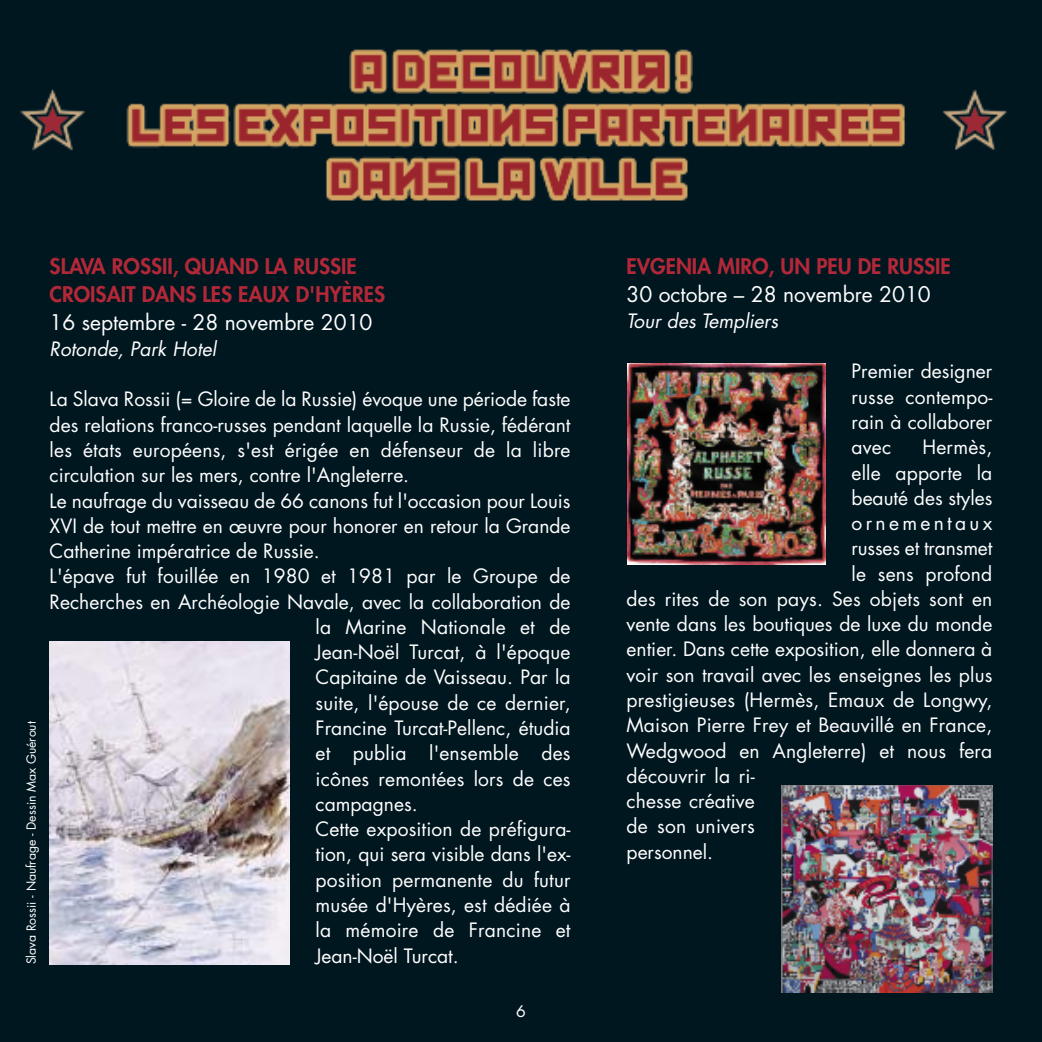
<style>
.page{position:relative;width:1042px;height:1042px;background:#fff}
.page>*{position:absolute;margin:0;border:0;box-sizing:border-box;transform-origin:0 0}
.t1{font:800 21px/28px "Futura";color:#b32838}
.t2{font:21px "Futura";color:#fff}
.t3{font:19.25px/25.2px "Futura";color:#fff;text-align:justify}
.t4{font:italic 19.25px "Futura";letter-spacing:.005em;color:#fff}
.t5{font:19.25px "Futura";letter-spacing:.17em;color:#fff}
.t6{font:15.75px "Futura";color:#fff}
.t7{font:12.25px "Futura";color:#fff}
</style>
<div class="page">
<img style="left:0;top:0;width:1042px;height:1042px">
<img style="left:50px;top:641px;width:239px;height:323px">
<img style="left:627px;top:363px;width:198px;height:201px">
<img style="left:781px;top:785px;width:211px;height:207px">
<p class="t7" style="left:26px;top:964px;width:245px;rotate:-90deg">Slava Rossii - Naufrage - Dessin Max Guérout</p>
<p class="t1" style="left:50px;top:254px;width:337px">SLAVA ROSSII, QUAND LA RUSSIE<br>CROISAIT DANS LES EAUX D'HYÈRES</p>
<p class="t2" style="left:50px;top:312px;width:324px">16 septembre - 28 novembre 2010</p>
<p class="t4" style="left:50px;top:340px;width:168px">Rotonde, Park Hotel</p>
<p class="t3" style="left:50px;top:388px;width:522px">La Slava Rossii (= Gloire de la Russie) évoque une période faste</p>
<p class="t3" style="left:50px;top:414px;width:522px">des relations franco-russes pendant laquelle la Russie, fédérant</p>
<p class="t3" style="left:50px;top:439px;width:522px">les états européens, s'est érigée en défenseur de la libre</p>
<p class="t3" style="left:50px;top:464px;width:361px">circulation sur les mers, contre l'Angleterre.</p>
<p class="t3" style="left:50px;top:489px;width:522px">Le naufrage du vaisseau de 66 canons fut l'occasion pour Louis</p>
<p class="t3" style="left:50px;top:515px;width:522px">XVI de tout mettre en œuvre pour honorer en retour la Grande</p>
<p class="t3" style="left:50px;top:540px;width:272px">Catherine impératrice de Russie.</p>
<p class="t3" style="left:50px;top:565px;width:522px">L'épave fut fouillée en 1980 et 1981 par le Groupe de</p>
<p class="t3" style="left:50px;top:590px;width:522px">Recherches en Archéologie Navale, avec la collaboration de</p>
<p class="t3" style="left:315px;top:616px;width:257px">la Marine Nationale et de</p>
<p class="t3" style="left:315px;top:641px;width:257px">Jean-Noël Turcat, à l'époque</p>
<p class="t3" style="left:315px;top:666px;width:257px">Capitaine de Vaisseau. Par la</p>
<p class="t3" style="left:315px;top:692px;width:257px">suite, l'épouse de ce dernier,</p>
<p class="t3" style="left:315px;top:717px;width:257px">Francine Turcat-Pellenc, étudia</p>
<p class="t3" style="left:315px;top:742px;width:257px">et publia l'ensemble des</p>
<p class="t3" style="left:315px;top:767px;width:257px">icônes remontées lors de ces</p>
<p class="t3" style="left:315px;top:793px;width:104px">campagnes.</p>
<p class="t3" style="left:315px;top:818px;width:257px">Cette exposition de préfigura-</p>
<p class="t3" style="left:315px;top:843px;width:257px">tion, qui sera visible dans l'ex-</p>
<p class="t3" style="left:315px;top:868px;width:257px">position permanente du futur</p>
<p class="t3" style="left:315px;top:894px;width:257px">musée d'Hyères, est dédiée à</p>
<p class="t3" style="left:315px;top:919px;width:257px">la mémoire de Francine et</p>
<p class="t3" style="left:315px;top:944px;width:145px">Jean-Noël Turcat.</p>
<p class="t6" style="left:516px;top:1003px;width:11px">6</p>
<p class="t1" style="left:626px;top:254px;width:326px">EVGENIA MIRO, UN PEU DE RUSSIE</p>
<p class="t2" style="left:626px;top:284px;width:306px">30 octobre – 28 novembre 2010</p>
<p class="t4" style="left:626px;top:312px;width:153px">Tour des Templiers</p>
<p class="t3" style="left:851px;top:360px;width:142px">Premier designer russe contempo&shy;rain à collaborer avec</p>
<p class="t3" style="left:922px;top:436px;width:71px">Hermès,</p>
<p class="t3" style="left:851px;top:461px;width:142px">elle apporte la</p>
<p class="t3" style="left:851px;top:487px;width:142px">beauté des styles</p>
<p class="t5" style="left:851px;top:514px;width:142px">ornementaux</p>
<p class="t3" style="left:851px;top:537px;width:142px">russes et transmet</p>
<p class="t3" style="left:851px;top:562px;width:142px">le sens profond</p>
<p class="t3" style="left:626px;top:588px;width:367px">des rites de son pays. Ses objets sont en</p>
<p class="t3" style="left:626px;top:613px;width:367px">vente dans les boutiques de luxe du monde</p>
<p class="t3" style="left:626px;top:638px;width:367px">entier. Dans cette exposition, elle donnera à</p>
<p class="t3" style="left:626px;top:664px;width:367px">voir son travail avec les enseignes les plus</p>
<p class="t3" style="left:626px;top:689px;width:367px">prestigieuses (Hermès, Emaux de Longwy,</p>
<p class="t3" style="left:626px;top:714px;width:367px">Maison Pierre Frey et Beauvillé en France,</p>
<p class="t3" style="left:626px;top:739px;width:367px">Wedgwood en Angleterre) et nous fera</p>
<p class="t3" style="left:626px;top:765px;width:130px">découvrir la ri-</p>
<p class="t3" style="left:626px;top:790px;width:130px">chesse créative</p>
<p class="t3" style="left:626px;top:815px;width:130px">de son univers</p>
<p class="t3" style="left:626px;top:840px;width:88px">personnel.</p>
</div>
